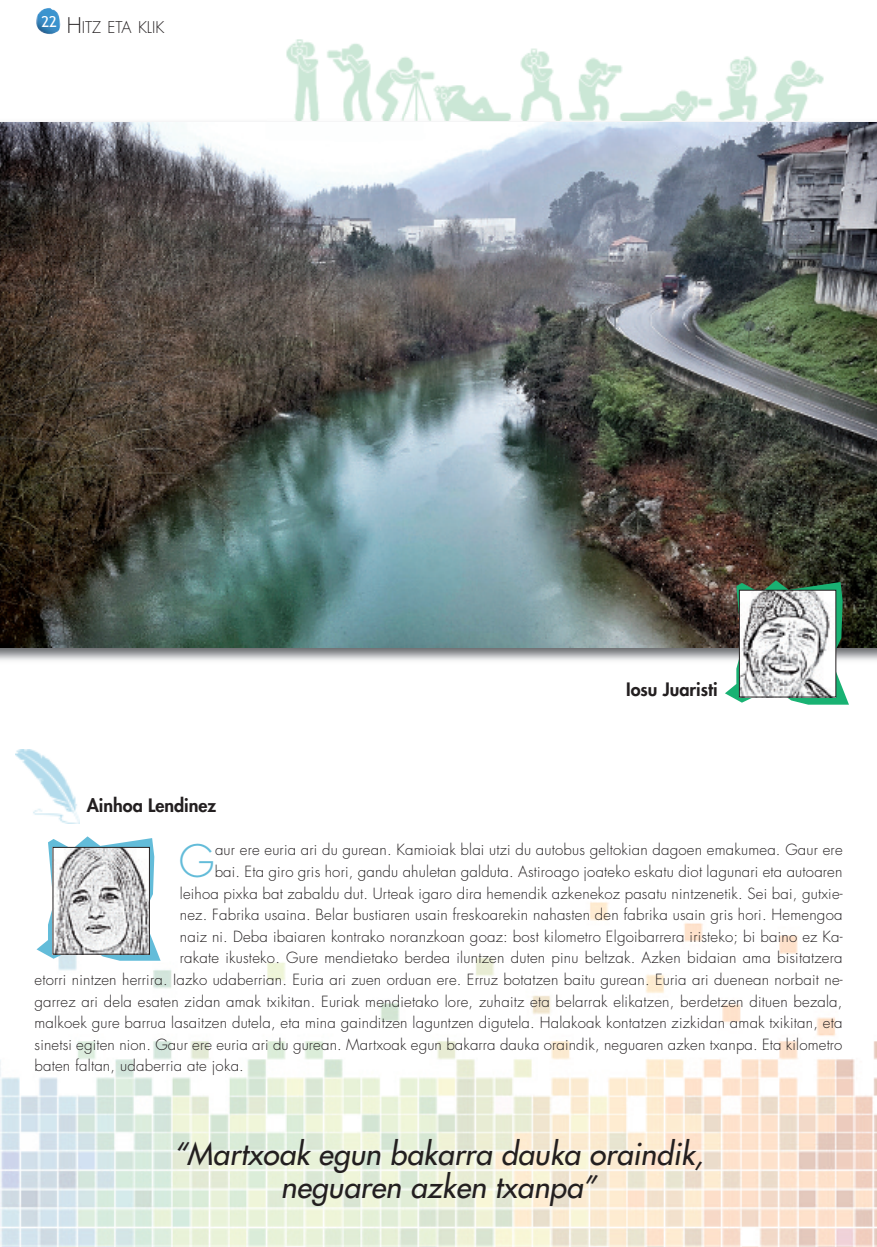
<style>
.page{position:relative;width:877px;height:1247px;background:#fff}
.page>*{position:absolute;margin:0;border:0;box-sizing:border-box;transform-origin:0 0}
.t1{font:300 43.65px "Futura";color:#63bcd9}
.t2{font:italic 30px/33px "Futura";letter-spacing:.005em;color:#231f20;text-align:center}
.t3{font:800 18px "Futura";color:#231f20}
.t4{font:300 15.75px "Futura";color:#231f20}
.t5{font:300 15px "Futura";letter-spacing:.015em;color:#231f20}
.t6{font:15px "Trebuchet MS";color:#fff}
.s1{font-size:21px}
</style>
<div class="page">
<img style="left:0;top:902px;width:877px;height:345px">
<img style="left:36px;top:8px;width:24px;height:26px">
<img style="left:286px;top:39px;width:538px;height:75px">
<img style="left:0;top:647px;width:877px;height:14px">
<img style="left:294px;top:114px;width:508px;height:7px">
<img style="left:0;top:122px;width:877px;height:525px">
<svg style="left:725px;top:580px;width:124px;height:125px"></svg>
<img style="left:741px;top:592px;width:93px;height:103px">
<div style="left:739px;top:590px;width:97px;height:107px;border:1px solid #231f20"></div>
<img style="left:15px;top:749px;width:64px;height:74px">
<svg style="left:37px;top:836px;width:124px;height:125px"></svg>
<img style="left:55px;top:849px;width:93px;height:103px">
<div style="left:53px;top:847px;width:97px;height:107px;border:1px solid #231f20"></div>
<p class="t6" style="left:41px;top:13px;width:17px">22</p>
<p class="t4" style="left:67px;top:20px;width:99px"><span class="s1">H</span>ITZ ETA KLIK</p>
<p class="t3" style="left:626px;top:680px;width:93px">Iosu Juaristi</p>
<p class="t3" style="left:87px;top:797px;width:131px">Ainhoa Lendinez</p>
<h1 class="t1" style="left:179px;top:841px;width:37px">G</h1>
<p class="t5" style="left:215px;top:843px;width:629px">aur ere euria ari du gurean. Kamioiak blai utzi du autobus geltokian dagoen emakumea. Gaur ere</p>
<p class="t5" style="left:215px;top:865px;width:629px">bai. Eta giro gris hori, gandu ahuletan galduta. Astiroago joateko eskatu diot lagunari eta autoaren</p>
<p class="t5" style="left:180px;top:886px;width:664px">leihoa pixka bat zabaldu dut. Urteak igaro dira hemendik azkenekoz pasatu nintzenetik. Sei bai, gutxie-</p>
<p class="t5" style="left:180px;top:908px;width:664px">nez. Fabrika usaina. Belar bustiaren usain freskoarekin nahasten den fabrika usain gris hori. Hemengoa</p>
<p class="t5" style="left:180px;top:929px;width:664px">naiz ni. Deba ibaiaren kontrako noranzkoan goaz: bost kilometro Elgoibarrera iristeko; bi baino ez Ka-</p>
<p class="t5" style="left:180px;top:951px;width:664px">rakate ikusteko. Gure mendietako berdea iluntzen duten pinu beltzak. Azken bidaian ama bisitatzera</p>
<p class="t5" style="left:35px;top:973px;width:810px">etorri nintzen herrira. Iazko udaberrian. Euria ari zuen orduan ere. Erruz botatzen baitu gurean. Euria ari duenean norbait ne-</p>
<p class="t5" style="left:35px;top:994px;width:809px">garrez ari dela esaten zidan amak txikitan. Euriak mendietako lore, zuhaitz eta belarrak elikatzen, berdetzen dituen bezala,</p>
<p class="t5" style="left:35px;top:1016px;width:809px">malkoek gure barrua lasaitzen dutela, eta mina gainditzen laguntzen digutela. Halakoak kontatzen zizkidan amak txikitan, eta</p>
<p class="t5" style="left:35px;top:1037px;width:809px">sinetsi egiten nion. Gaur ere euria ari du gurean. Martxoak egun bakarra dauka oraindik, neguaren azken txanpa. Eta kilometro</p>
<p class="t5" style="left:35px;top:1059px;width:211px">baten faltan, udaberria ate joka.</p>
<h2 class="t2" style="left:174px;top:1140px;width:531px">“Martxoak egun bakarra dauka oraindik, neguaren azken txanpa”</h2>
</div>
